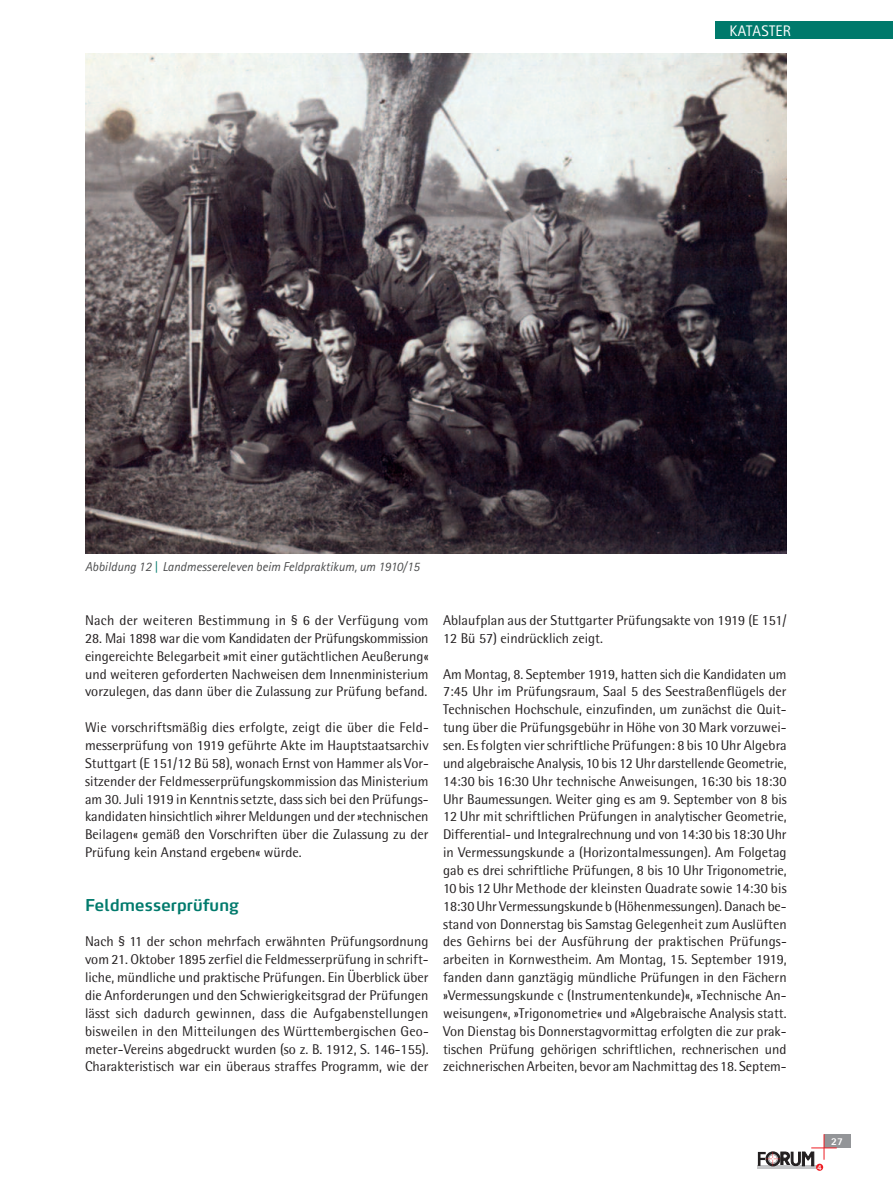
<style>
.page{position:relative;width:893px;height:1191px;background:#fff}
.page>*{position:absolute;margin:0;border:0;box-sizing:border-box;transform-origin:0 0}
.t1{font:600 16.2px "Max";letter-spacing:.01em;color:#007a6c}
.t2{font:15.3px "Rotis Sans Serif";letter-spacing:.02em;color:#fff}
.t3{font:14.1px/17.9px "Rotis Semi Sans";color:#231f20;text-align:justify}
.t4{font:italic 12.9px "Rotis Sans Serif";color:#4b4c4d}
.t5{font:800 10.5px "Rotis Sans Serif";color:#fff}
.t6{font:800 7.5px "Rotis Sans Serif";color:#fff}
.s1{color:#007a6c}
</style>
<div class="page">
<img style="left:85px;top:54px;width:702px;height:499px">
<div style="left:824px;top:1134px;width:26px;height:14px;background:#939598"></div>
<hr style="left:758px;top:1165px;width:60px;height:3px;background:#c5c6c8">
<div style="left:816px;top:1163px;width:7px;height:7px;background:#ee1d23;border-radius:50%"></div>
<svg style="left:758px;top:1134px;width:79px;height:32px"></svg>
<div style="left:715px;top:21px;width:178px;height:18px;background:#007a6c"></div>
<p class="t2" style="left:729px;top:25px;width:63px">KATASTER</p>
<p class="t4" style="left:85px;top:562px;width:336px">Abbildung 12 <span class="s1">|</span> Landmessereleven beim Feldpraktikum, um 1910/15</p>
<p class="t3" style="left:85px;top:612px;width:345px">Nach der weiteren Bestimmung in § 6 der Verfügung vom</p>
<p class="t3" style="left:85px;top:630px;width:345px">28. Mai 1898 war die vom Kandidaten der Prüfungskommission eingereichte Belegarbeit »mit einer gutächtlichen Aeußerung« und weiteren geforderten Nachweisen dem Innenministerium vorzulegen, das dann über die Zulassung zur Prüfung befand.</p>
<p class="t3" style="left:85px;top:720px;width:345px">Wie vorschriftsmäßig dies erfolgte, zeigt die über die Feld&shy;messerprüfung von 1919 geführte Akte im Hauptstaatsarchiv Stuttgart (E 151/12 Bü 58), wonach Ernst von Hammer als Vor&shy;sitzender der Feldmesserprüfungskommission das Ministerium am 30. Juli 1919 in Kenntnis setzte, dass sich bei den Prüfungs&shy;kandidaten hinsichtlich »ihrer Meldungen und der »technischen Beilagen« gemäß den Vorschriften über die Zulassung zu der Prüfung kein Anstand ergeben« würde.</p>
<p class="t1" style="left:85px;top:898px;width:156px">Feldmesserprüfung</p>
<p class="t3" style="left:85px;top:934px;width:345px">Nach § 11 der schon mehrfach erwähnten Prüfungsordnung vom 21. Oktober 1895 zerfiel die Feldmesserprüfung in schrift&shy;liche, mündliche und praktische Prüfungen. Ein Überblick über die Anforderungen und den Schwierigkeitsgrad der Prüfungen lässt sich dadurch gewinnen, dass die Aufgabenstellungen bisweilen in den Mitteilungen des Württembergischen Geo&shy;meter-Vereins abgedruckt wurden (so z. B. 1912, S. 146-155).<br>Charakteristisch war ein überaus straffes Programm, wie der</p>
<p class="t3" style="left:443px;top:612px;width:345px">Ablaufplan aus der Stuttgarter Prüfungsakte von 1919 (E 151/<br>12 Bü 57) eindrücklich zeigt.</p>
<p class="t3" style="left:443px;top:666px;width:345px">Am Montag, 8. September 1919, hatten sich die Kandidaten um 7:45 Uhr im Prüfungsraum, Saal 5 des Seestraßenflügels der Technischen Hochschule, einzufinden, um zunächst die Quit&shy;tung über die Prüfungsgebühr in Höhe von 30 Mark vorzuwei&shy;sen. Es folgten vier schriftliche Prüfungen: 8 bis 10 Uhr Algebra und algebraische Analysis, 10 bis 12 Uhr darstellende Geometrie, 14:30 bis 16:30 Uhr technische Anweisungen, 16:30 bis 18:30<br>Uhr Baumessungen. Weiter ging es am 9. September von 8 bis 12 Uhr mit schriftlichen Prüfungen in analytischer Geometrie, Differential- und Integralrechnung und von 14:30 bis 18:30 Uhr in Vermessungskunde a (Horizontalmessungen). Am Folgetag gab es drei schriftliche Prüfungen, 8 bis 10 Uhr Trigonometrie, 10 bis 12 Uhr Methode der kleinsten Quadrate sowie 14:30 bis 18:30 Uhr Vermessungskunde b (Höhenmessungen). Danach be&shy;stand von Donnerstag bis Samstag Gelegenheit zum Auslüften des Gehirns bei der Ausführung der praktischen Prüfungs&shy;arbeiten in Kornwestheim. Am Montag, 15. September 1919, fanden dann ganztägig mündliche Prüfungen in den Fächern »Vermessungskunde c (Instrumentenkunde)«, »Technische An&shy;weisungen«, »Trigonometrie« und »Algebraische Analysis statt.<br>Von Dienstag bis Donnerstagvormittag erfolgten die zur prak&shy;tischen Prüfung gehörigen schriftlichen, rechnerischen und zeichnerischen Arbeiten, bevor am Nachmittag des 18. Septem-</p>
<p class="t6" style="left:817px;top:1164px;width:6px">4</p>
<p class="t5" style="left:831px;top:1137px;width:13px">27</p>
</div>
